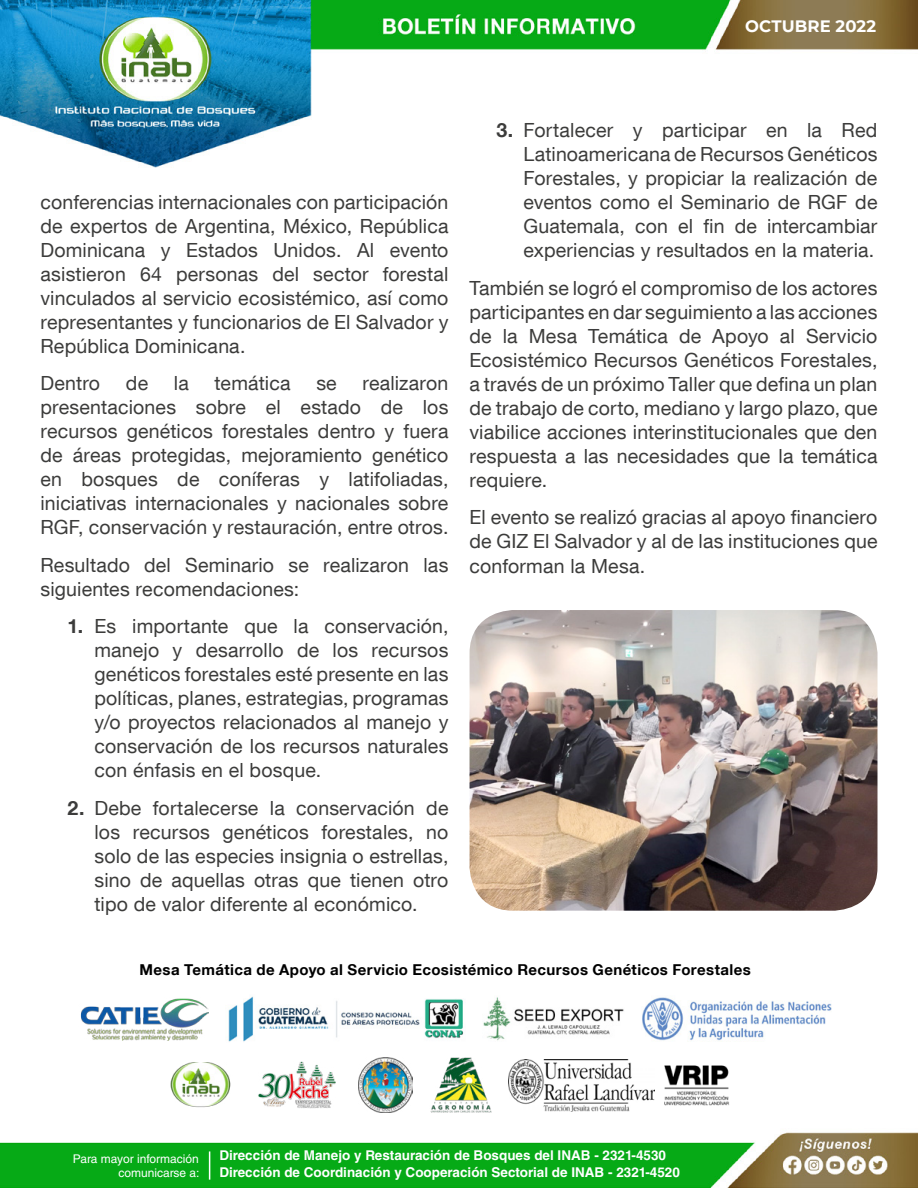
<style>
.page{position:relative;width:918px;height:1188px;background:#fff}
.page>*{position:absolute;margin:0;border:0;box-sizing:border-box;transform-origin:0 0}
.t1{font:19.5px/24px "Helvetica Neue LT Com";letter-spacing:.01em;color:#3c3c3b;text-align:justify}
.t2{font:700 16.5px "Montserrat";letter-spacing:.005em;color:#fff}
.t3{font:700 15px "Helvetica Neue LT Com";letter-spacing:.025em;color:#000}
.t4{font:700 13.5px/16.5px "Helvetica LT Std";color:#fff}
.t5{font:12px/13.5px "Helvetica LT Std";color:#fff;text-align:right}
.s1{font-weight:700}
</style>
<div class="page">
<img style="left:0;top:0;width:918px;height:1188px">
<svg style="left:209px;top:1151px;width:1px;height:29px"></svg>
<img style="left:79px;top:997px;width:129px;height:43px">
<img style="left:225px;top:995px;width:240px;height:48px">
<img style="left:482px;top:996px;width:142px;height:45px">
<img style="left:641px;top:996px;width:192px;height:45px">
<img style="left:168px;top:1063px;width:66px;height:44px">
<img style="left:251px;top:1062px;width:90px;height:46px">
<img style="left:358px;top:1058px;width:55px;height:54px">
<img style="left:430px;top:1058px;width:62px;height:55px">
<img style="left:509px;top:1059px;width:228px;height:52px">
<img style="left:470px;top:610px;width:408px;height:301px">
<p class="t2" style="left:745px;top:14px;width:133px">OCTUBRE 2022</p>
<p class="t1" style="left:40px;top:189px;width:410px">conferencias internacionales con participación de expertos de Argentina, México, República Dominicana y Estados Unidos. Al evento asistieron 64 personas del sector forestal vinculados al servicio ecosistémico, así como representantes y funcionarios de El Salvador y República Dominicana.</p>
<p class="t1" style="left:40px;top:371px;width:61px">Dentro</p>
<p class="t1" style="left:126px;top:371px;width:24px">de</p>
<p class="t1" style="left:174px;top:371px;width:16px">la</p>
<p class="t1" style="left:215px;top:371px;width:77px">temática</p>
<p class="t1" style="left:316px;top:371px;width:22px">se</p>
<p class="t1" style="left:40px;top:371px;width:410px;text-indent:322px">realizaron presentaciones sobre el estado de los recursos genéticos forestales dentro y fuera de áreas protegidas, mejoramiento genético en bosques de coníferas y latifoliadas, iniciativas internacionales y nacionales sobre RGF, conservación y restauración, entre otros.</p>
<p class="t1" style="left:40px;top:552px;width:409px">Resultado del Seminario se realizaron las siguientes recomendaciones:</p>
<p class="t1" style="left:94px;top:614px;width:356px;text-indent:-27px"><span class="s1">1.</span> Es importante que la conservación, manejo y desarrollo de los recursos genéticos forestales esté presente en las políticas, planes, estrategias, programas y/o proyectos relacionados al manejo y conservación de los recursos naturales con énfasis en el bosque.</p>
<p class="t1" style="left:94px;top:795px;width:356px;text-indent:-27px"><span class="s1">2.</span> Debe fortalecerse la conservación de los recursos genéticos forestales, no solo de las especies insignia o estrellas, sino de aquellas otras que tienen otro tipo de valor diferente al económico.</p>
<p class="t1" style="left:523px;top:118px;width:356px;text-indent:-27px"><span class="s1">3.</span> Fortalecer y participar en la Red Latinoamericana de Recursos Genéticos Forestales, y propiciar la realización de eventos como el Seminario de RGF de Guatemala, con el fin de intercambiar experiencias y resultados en la materia.</p>
<p class="t1" style="left:470px;top:276px;width:410px">También se logró el compromiso de los actores participantes en dar seguimiento a las acciones de la Mesa Temática de Apoyo al Servicio Ecosistémico Recursos Genéticos Forestales, a través de un próximo Taller que defina un plan de trabajo de corto, mediano y largo plazo, que viabilice acciones interinstitucionales que den respuesta a las necesidades que la temática requiere.</p>
<p class="t1" style="left:470px;top:505px;width:410px">El evento se realizó gracias al apoyo financiero de GIZ El Salvador y al de las instituciones que conforman la Mesa.</p>
<p class="t3" style="left:140px;top:960px;width:613px">Mesa Temática de Apoyo al Servicio Ecosistémico Recursos Genéticos Forestales</p>
<p class="t5" style="left:73px;top:1152px;width:128px">Para mayor información comunicarse a:</p>
<p class="t4" style="left:219px;top:1147px;width:462px">Dirección de Manejo y Restauración de Bosques del INAB - 2321-4530<br>Dirección de Coordinación y Cooperación Sectorial de INAB - 2321-4520</p>
</div>
